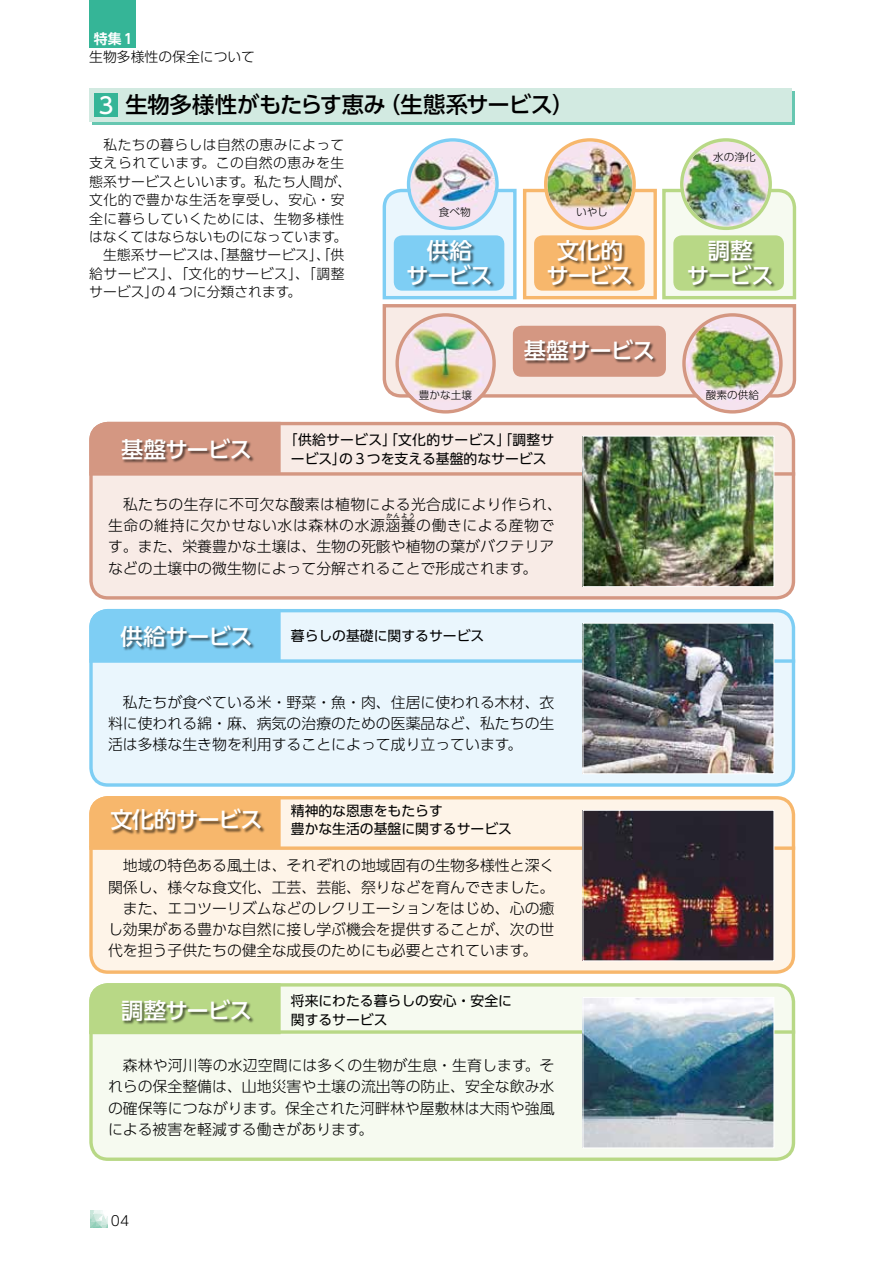
<style>
.page{position:relative;width:893px;height:1263px;background:#fff}
.page>*{position:absolute;margin:0;border:0;box-sizing:border-box;transform-origin:0 0}
.t1{font:500 22.35px/24.5px "UD Shin Go Pr 6 N";letter-spacing:-.025em;color:#fff;text-align:center}
.t2{font:500 22.35px "UD Shin Go Pr 6 N";letter-spacing:-.015em;color:#000}
.t3{font:300 14.85px/21.3px "UD Shin Go Pr 6 N";color:#000;text-align:justify}
.t4{font:300 14.85px/21.3px "UD Shin Go Pr 6 N";letter-spacing:.03em;color:#000}
.t5{font:300 13.8px/18.5px "UD Shin Go Pr 6 N";letter-spacing:.025em;color:#000}
.t6{font:13.8px/18.5px "UD Shin Go Pr 6 N";color:#000}
.t7{font:300 13.8px "UD Shin Go Pr 6 N";color:#000}
.t8{font:700 13.8px "UD Shin Go Pr 6 N De";color:#fff}
.t9{font:300 10.65px "UD Shin Go Pr 6 N";color:#000}
.t10{font:300 6.45px "UD Shin Go Pr 6 N";color:#000}
.s1{color:#fff}
</style>
<div class="page">
<div style="left:91px;top:798px;width:702px;height:174px;background:#fef4e8;border-radius:17px"></div>
<div style="left:89px;top:796px;width:706px;height:178px;border:3px solid #f7b76c;border-radius:17px"></div>
<div style="left:89px;top:796px;width:193px;height:50px;background:#f7b76c"></div>
<svg style="left:89px;top:846px;width:706px;height:4px;background:#f6bc78"></svg>
<div style="left:91px;top:423px;width:702px;height:175px;background:#f8ebe6;border-radius:17px"></div>
<div style="left:89px;top:422px;width:706px;height:178px;border:3px solid #d49782;border-radius:17px"></div>
<div style="left:89px;top:421px;width:193px;height:51px;background:#d49782"></div>
<svg style="left:89px;top:472px;width:706px;height:4px;background:#d8a18e"></svg>
<img style="left:90px;top:1211px;width:17px;height:17px">
<div style="left:89px;top:0;width:47px;height:48px;background:#35b597"></div>
<div style="left:92px;top:91px;width:703px;height:34px;background:#67c7b1"></div>
<div style="left:89px;top:88px;width:703px;height:34px;background:#d2eae1"></div>
<div style="left:95px;top:94px;width:23px;height:23px;background:#35b597"></div>
<svg style="left:382px;top:188px;width:415px;height:211px"></svg>
<div style="left:91px;top:611px;width:702px;height:174px;background:#eaf6fd;border-radius:17px"></div>
<div style="left:89px;top:609px;width:706px;height:178px;border:3px solid #7ecef4;border-radius:17px"></div>
<div style="left:89px;top:608px;width:193px;height:51px;background:#7ecef4"></div>
<svg style="left:89px;top:659px;width:706px;height:4px;background:#8ad2f4"></svg>
<div style="left:121px;top:438px;width:134px;height:25px;background:#000;opacity:.6"></div>
<div style="left:121px;top:625px;width:134px;height:26px;background:#000;opacity:.6"></div>
<div style="left:91px;top:985px;width:702px;height:174px;background:#f6faf0;border-radius:17px"></div>
<div style="left:89px;top:983px;width:706px;height:178px;border:3px solid #b8d886;border-radius:17px"></div>
<svg style="left:89px;top:983px;width:193px;height:53px;background:#bdda8e"></svg>
<svg style="left:89px;top:1030px;width:706px;height:4px;background:#bdda8f"></svg>
<div style="left:111px;top:809px;width:155px;height:26px;background:#000;opacity:.6"></div>
<div style="left:122px;top:999px;width:133px;height:26px;background:#000;opacity:.6"></div>
<div style="left:524px;top:339px;width:134px;height:25px;background:#000;opacity:.6"></div>
<div style="left:688px;top:240px;width:88px;height:49px;background:#000;opacity:.6"></div>
<img style="left:410px;top:142px;width:85px;height:85px;border-radius:43px">
<div style="left:407px;top:138px;width:92px;height:92px;border:3px solid #7ecef4;border-radius:50%"></div>
<img style="left:399px;top:317px;width:93px;height:93px;border-radius:47px">
<div style="left:395px;top:313px;width:101px;height:101px;border:3px solid #d49782;border-radius:50%"></div>
<img style="left:686px;top:317px;width:93px;height:93px;border-radius:47px">
<div style="left:682px;top:313px;width:101px;height:101px;border:3px solid #d49782;border-radius:50%"></div>
<img style="left:547px;top:142px;width:85px;height:85px;border-radius:43px">
<div style="left:544px;top:138px;width:92px;height:92px;border:3px solid #f7b76c;border-radius:50%"></div>
<img style="left:683px;top:142px;width:85px;height:85px;border-radius:43px">
<div style="left:680px;top:138px;width:92px;height:92px;border:3px solid #b8d886;border-radius:50%"></div>
<div style="left:534px;top:235px;width:111px;height:56px;background:#f7b76c;border-radius:9px"></div>
<div style="left:394px;top:235px;width:110px;height:56px;background:#7ecef4;border-radius:9px"></div>
<div style="left:548px;top:240px;width:88px;height:49px;background:#000;opacity:.6"></div>
<div style="left:408px;top:240px;width:88px;height:49px;background:#000;opacity:.6"></div>
<img style="left:585px;top:999px;width:187px;height:147px">
<div style="left:583px;top:997px;width:191px;height:151px;border:1px solid #fff"></div>
<img style="left:585px;top:812px;width:187px;height:147px">
<img style="left:585px;top:625px;width:187px;height:147px">
<div style="left:583px;top:623px;width:191px;height:151px;border:1px solid #fff"></div>
<img style="left:585px;top:438px;width:187px;height:147px">
<div style="left:583px;top:436px;width:191px;height:151px;border:1px solid #fff"></div>
<p class="t8" style="left:94px;top:27px;width:43px">特集１</p>
<p class="t7" style="left:89px;top:46px;width:167px">生物多様性の保全について</p>
<h1 class="t2" style="left:99px;top:87px;width:477px"><span class="s1">3</span> 生物多様性がもたらす恵み（生態系サービス）</h1>
<p class="t5" style="left:89px;top:135px;width:264px">　私たちの暮らしは自然の恵みによって支えられています。この自然の恵みを生態系サービスといいます。私たち人間が、文化的で豊かな生活を享受し、安心・安全に暮らしていくためには、生物多様性はなくてはならないものになっています。　生態系サービスは、「基盤サービス」、「供給サービス」、「文化的サービス」、「調整サービス」の４つに分類されます。</p>
<p class="t9" style="left:439px;top:204px;width:33px">食べ物</p>
<h1 class="t1" style="left:406px;top:238px;width:88px">供給<br>サービス</h1>
<p class="t9" style="left:576px;top:204px;width:33px">いやし</p>
<h1 class="t1" style="left:546px;top:238px;width:88px">文化的サービス</h1>
<h1 class="t1" style="left:524px;top:337px;width:133px">基盤サービス</h1>
<p class="t9" style="left:713px;top:149px;width:44px">水の浄化</p>
<h1 class="t1" style="left:687px;top:238px;width:88px">調整<br>サービス</h1>
<p class="t9" style="left:419px;top:386px;width:55px">豊かな土壌</p>
<p class="t9" style="left:706px;top:386px;width:55px">酸素の供給</p>
<h1 class="t1" style="left:121px;top:436px;width:133px">基盤サービス</h1>
<p class="t6" style="left:284px;top:430px;width:272px;text-align:center">「供給サービス」「文化的サービス」「調整サービス」の３つを支える基盤的なサービス</p>
<p class="t4" style="left:108px;top:493px;width:455px;text-indent:15px">私たちの生存に不可欠な酸素は植物による光合成により作られ、生命の維持に欠かせない水は森林の水源涵養の働きによる産物で</p>
<p class="t10" style="left:386px;top:510px;width:31px">かんよう</p>
<p class="t3" style="left:108px;top:536px;width:448px">す。また、栄養豊かな土壌は、生物の死骸や植物の葉がバクテリアなどの土壌中の微生物によって分解されることで形成されます。</p>
<h1 class="t1" style="left:121px;top:623px;width:134px">供給サービス</h1>
<p class="t6" style="left:291px;top:627px;width:195px">暮らしの基礎に関するサービス</p>
<p class="t3" style="left:108px;top:691px;width:448px;text-indent:15px">私たちが食べている米・野菜・魚・肉、住居に使われる木材、衣料に使われる綿・麻、病気の治療のための医薬品など、私たちの生活は多様な生き物を利用することによって成り立っています。</p>
<h1 class="t1" style="left:110px;top:807px;width:154px">文化的サービス</h1>
<p class="t6" style="left:291px;top:801px;width:223px">精神的な恩恵をもたらす<br>豊かな生活の基盤に関するサービス</p>
<p class="t3" style="left:108px;top:854px;width:448px;text-indent:15px">地域の特色ある風土は、それぞれの地域固有の生物多様性と深く関係し、様々な食文化、工芸、芸能、祭りなどを育んできました。　また、エコツーリズムなどのレクリエーションをはじめ、心の癒し効果がある豊かな自然に接し学ぶ機会を提供することが、次の世代を担う子供たちの健全な成長のためにも必要とされています。</p>
<h1 class="t1" style="left:121px;top:998px;width:133px">調整サービス</h1>
<p class="t6" style="left:291px;top:991px;width:223px">将来にわたる暮らしの安心・安全に関するサービス</p>
<p class="t3" style="left:108px;top:1054px;width:448px;text-indent:15px">森林や河川等の水辺空間には多くの生物が生息・生育します。それらの保全整備は、山地災害や土壌の流出等の防止、安全な飲み水の確保等につながります。保全された河畔林や屋敷林は大雨や強風による被害を軽減する働きがあります。</p>
<p class="t5" style="left:111px;top:1211px;width:20px">04</p>
</div>
